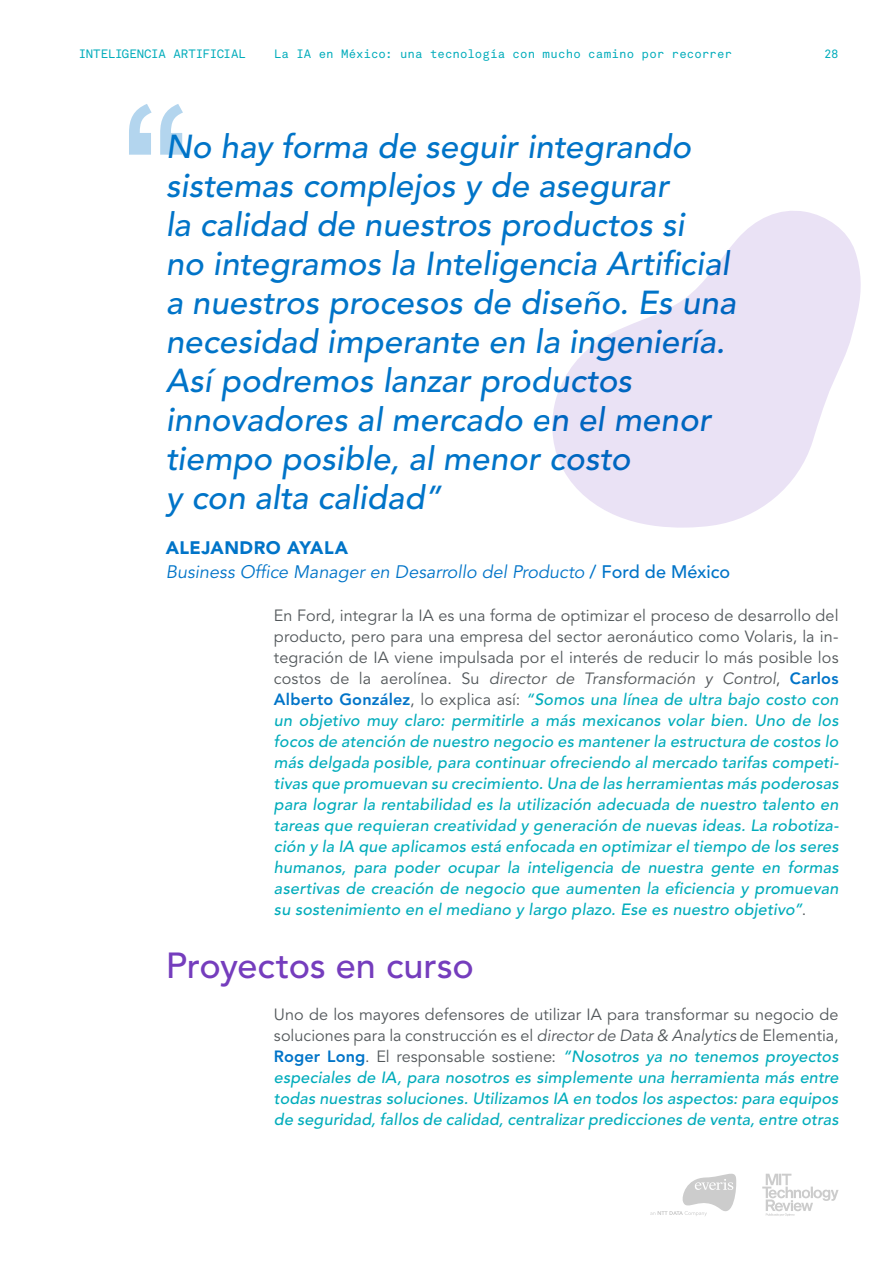
<style>
.page{position:relative;width:893px;height:1263px;background:#fff}
.page>*{position:absolute;margin:0;border:0;box-sizing:border-box;transform-origin:0 0}
.t1{font:500 36px "Avenir";letter-spacing:-.005em;color:#753dbd}
.t2{font:italic 500 33px/39px "Avenir";letter-spacing:.005em;color:#0074c8}
.t3{font:italic 18px/24px "Avenir";color:#0074c8}
.t4{font:italic 500 16.2px/21px "Avenir";letter-spacing:.01em;color:#00acbb;text-align:justify}
.t5{font:12px "Akkurat Mono";letter-spacing:.005em;color:#00acbb}
.s1{font-weight:900;font-style:normal}
.s2{font-weight:500;font-style:normal}
.s3{font-weight:400;font-style:normal;color:#52575a}
.s4{font-weight:400;color:#52575a}
.s5{font-weight:800;font-style:normal;color:#0074c8}
</style>
<div class="page">
<svg style="left:762px;top:1174px;width:76px;height:42px"></svg>
<svg style="left:650px;top:1173px;width:87px;height:43px"></svg>
<svg style="left:129px;top:104px;width:54px;height:51px"></svg>
<svg style="left:552px;top:211px;width:309px;height:317px;fill:#eae2f5"></svg>
<p class="t5" style="left:79px;top:46px;width:168px">INTELIGENCIA ARTIFICIAL</p>
<p class="t5" style="left:274px;top:46px;width:459px">La IA en México: una tecnología con mucho camino por recorrer</p>
<p class="t5" style="left:824px;top:46px;width:16px">28</p>
<p class="t2" style="left:166px;top:127px;width:572px">No hay forma de seguir integrando sistemas complejos y de asegurar<br>la calidad de nuestros productos si<br>no integramos la Inteligencia Artificial a nuestros procesos de diseño. Es una necesidad imperante en la ingeniería.<br>Así podremos lanzar productos innovadores al mercado en el menor tiempo posible, al menor costo<br>y con alta calidad”</p>
<p class="t3" style="left:166px;top:536px;width:566px"><span class="s1">ALEJANDRO AYALA<br></span>Business Office Manager en Desarrollo del Producto <span class="s2">/ Ford de México</span></p>
<p class="t4" style="left:274px;top:605px;width:566px"><span class="s3">En Ford, integrar la IA es una forma de optimizar el proceso de desarrollo del producto, pero para una empresa del sector aeronáutico como Volaris, la in&shy;tegración de IA viene impulsada por el interés de reducir lo más posible los costos de la aerolínea. Su</span> <span class="s4">director de Transformación y Control</span><span class="s3">,</span> <span class="s5">Carlos Alberto González</span><span class="s3">, lo explica así:</span> “Somos una línea de ultra bajo costo con un objetivo muy claro: permitirle a más mexicanos volar bien. Uno de los focos de atención de nuestro negocio es mantener la estructura de costos lo más delgada posible, para continuar ofreciendo al mercado tarifas competi&shy;tivas que promuevan su crecimiento. Una de las herramientas más poderosas para lograr la rentabilidad es la utilización adecuada de nuestro talento en tareas que requieran creatividad y generación de nuevas ideas. La robotiza&shy;ción y la IA que aplicamos está enfocada en optimizar el tiempo de los seres humanos, para poder ocupar la inteligencia de nuestra gente en formas asertivas de creación de negocio que aumenten la eficiencia y promuevan su sostenimiento en el mediano y largo plazo. Ese es nuestro objetivo”<span class="s3">.</span></p>
<h1 class="t1" style="left:166px;top:945px;width:310px">Proyectos en curso</h1>
<p class="t4" style="left:274px;top:1004px;width:566px"><span class="s3">Uno de los mayores defensores de utilizar IA para transformar su negocio de soluciones para la construcción es el</span> <span class="s4">director de Data &amp; Analytics</span> <span class="s3">de Elementia, </span><span class="s5">Roger Long</span><span class="s3">. El responsable sostiene:</span> “Nosotros ya no tenemos proyectos especiales de IA, para nosotros es simplemente una herramienta más entre todas nuestras soluciones. Utilizamos IA en todos los aspectos: para equipos de seguridad, fallos de calidad, centralizar predicciones de venta, entre otras</p>
</div>
